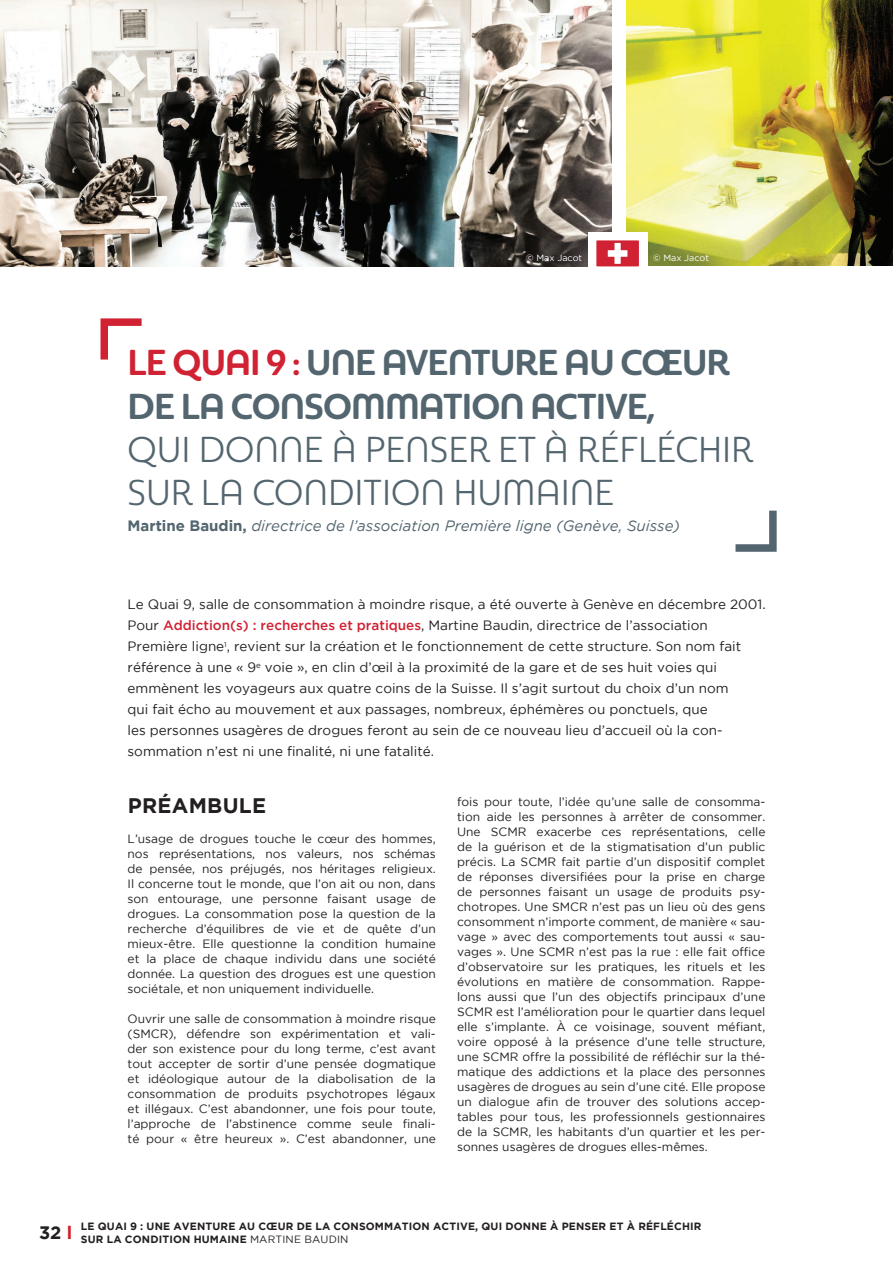
<style>
.page{position:relative;width:893px;height:1263px;background:#fff}
.page>*{position:absolute;margin:0;border:0;box-sizing:border-box;transform-origin:0 0}
.t1{font:36px "Sangli Nor Bol";letter-spacing:-.025em;color:#53656e}
.t2{font:36px "Sangli Nor Reg";color:#53656e}
.t3{font:700 21px "Gotham";letter-spacing:.015em;color:#231f20}
.t4{font:700 18px "Gotham";color:#231f20}
.t5{font:italic 15px "Gotham";color:#53656e}
.t6{font:13.5px/21px "Gotham";color:#231f20}
.t7{font:12px/15px "Gotham";color:#231f20;text-align:justify}
.t8{font:700 10.5px/12.6px "Gotham";letter-spacing:.015em;color:#231f20}
.t9{font:9px "Gotham";color:#fff}
.s1{color:#d12233}
.s2{font-weight:700;font-style:normal}
.s3{font-weight:500;color:#d12233}
.s4{color:#d1232a}
.s5{font-weight:400}
</style>
<div class="page">
<svg style="left:100px;top:318px;width:42px;height:42px"></svg>
<svg style="left:735px;top:510px;width:42px;height:42px"></svg>
<img style="left:0;top:0;width:611px;height:266px">
<img style="left:626px;top:0;width:267px;height:266px">
<div style="left:588px;top:232px;width:59px;height:43px;background:#fff"></div>
<svg style="left:596px;top:240px;width:43px;height:26px"></svg>
<p class="t9" style="left:526px;top:252px;width:57px">© Max Jacot</p>
<p class="t9" style="left:653px;top:252px;width:57px">© Max Jacot</p>
<p class="t1" style="left:128px;top:342px;width:604px"><span class="s1">LE QUAI 9 :</span> UNE AVENTURE AU CŒUR</p>
<p class="t1" style="left:128px;top:385px;width:529px">DE LA CONSOMMATION ACTIVE,</p>
<p class="t2" style="left:128px;top:429px;width:628px">QUI DONNE À PENSER ET À RÉFLÉCHIR</p>
<p class="t2" style="left:128px;top:472px;width:488px">SUR LA CONDITION HUMAINE</p>
<p class="t5" style="left:128px;top:517px;width:554px"><span class="s2">Martine Baudin,</span> directrice de l’association Première ligne (Genève, Suisse)</p>
<p class="t6" style="left:128px;top:594px;width:640px">Le Quai 9, salle de consommation à moindre risque, a été ouverte à Genève en décembre 2001.<br>Pour <span class="s3">Addiction(s) : recherches et pratiques</span>, Martine Baudin, directrice de l’association Première ligne<sup>1</sup>, revient sur la création et le fonctionnement de cette structure. Son nom fait référence à une « 9<sup>e</sup> voie », en clin d’œil à la proximité de la gare et de ses huit voies qui emmènent les voyageurs aux quatre coins de la Suisse. Il s’agit surtout du choix d’un nom<br>qui fait écho au mouvement et aux passages, nombreux, éphémères ou ponctuels, que<br>les personnes usagères de drogues feront au sein de ce nouveau lieu d’accueil où la con&shy;sommation n’est ni une finalité, ni une fatalité.</p>
<p class="t3" style="left:128px;top:793px;width:140px">PRÉAMBULE</p>
<p class="t7" style="left:128px;top:831px;width:310px">L’usage de drogues touche le cœur des hommes, nos représentations, nos valeurs, nos schémas de pensée, nos préjugés, nos héritages religieux.<br>Il concerne tout le monde, que l’on ait ou non, dans son entourage, une personne faisant usage de drogues. La consommation pose la question de la recherche d’équilibres de vie et de quête d’un mieux-être. Elle questionne la condition humaine et la place de chaque individu dans une société donnée. La question des drogues est une question sociétale, et non uniquement individuelle.</p>
<p class="t7" style="left:128px;top:1011px;width:310px">Ouvrir une salle de consommation à moindre risque (SMCR), défendre son expérimentation et vali&shy;der son existence pour du long terme, c’est avant tout accepter de sortir d’une pensée dogmatique et idéologique autour de la diabolisation de la consommation de produits psychotropes légaux et illégaux. C’est abandonner, une fois pour toute, l’approche de l’abstinence comme seule finali&shy;té pour « être heureux ». C’est abandonner, une</p>
<p class="t7" style="left:457px;top:794px;width:310px">fois pour toute, l’idée qu’une salle de consomma&shy;tion aide les personnes à arrêter de consommer.<br>Une SCMR exacerbe ces représentations, celle de la guérison et de la stigmatisation d’un public précis. La SCMR fait partie d’un dispositif complet de réponses diversifiées pour la prise en charge de personnes faisant un usage de produits psy&shy;chotropes. Une SMCR n’est pas un lieu où des gens consomment n’importe comment, de manière « sau&shy;vage » avec des comportements tout aussi « sau&shy;vages ». Une SCMR n’est pas la rue : elle fait office d’observatoire sur les pratiques, les rituels et les évolutions en matière de consommation. Rappe&shy;lons aussi que l’un des objectifs principaux d’une SCMR est l’amélioration pour le quartier dans lequel elle s’implante. À ce voisinage, souvent méfiant, voire opposé à la présence d’une telle structure, une SCMR offre la possibilité de réfléchir sur la thé&shy;matique des addictions et la place des personnes usagères de drogues au sein d’une cité. Elle propose un dialogue afin de trouver des solutions accep&shy;tables pour tous, les professionnels gestionnaires de la SCMR, les habitants d’un quartier et les per&shy;sonnes usagères de drogues elles-mêmes.</p>
<p class="t4" style="left:39px;top:1222px;width:35px">32 <span class="s4">l</span></p>
<p class="t8" style="left:81px;top:1220px;width:622px">LE QUAI 9 : UNE AVENTURE AU CŒUR DE LA CONSOMMATION ACTIVE, QUI DONNE À PENSER ET À RÉFLÉCHIR<br>SUR LA CONDITION HUMAINE <span class="s5">MARTINE BAUDIN</span></p>
</div>
